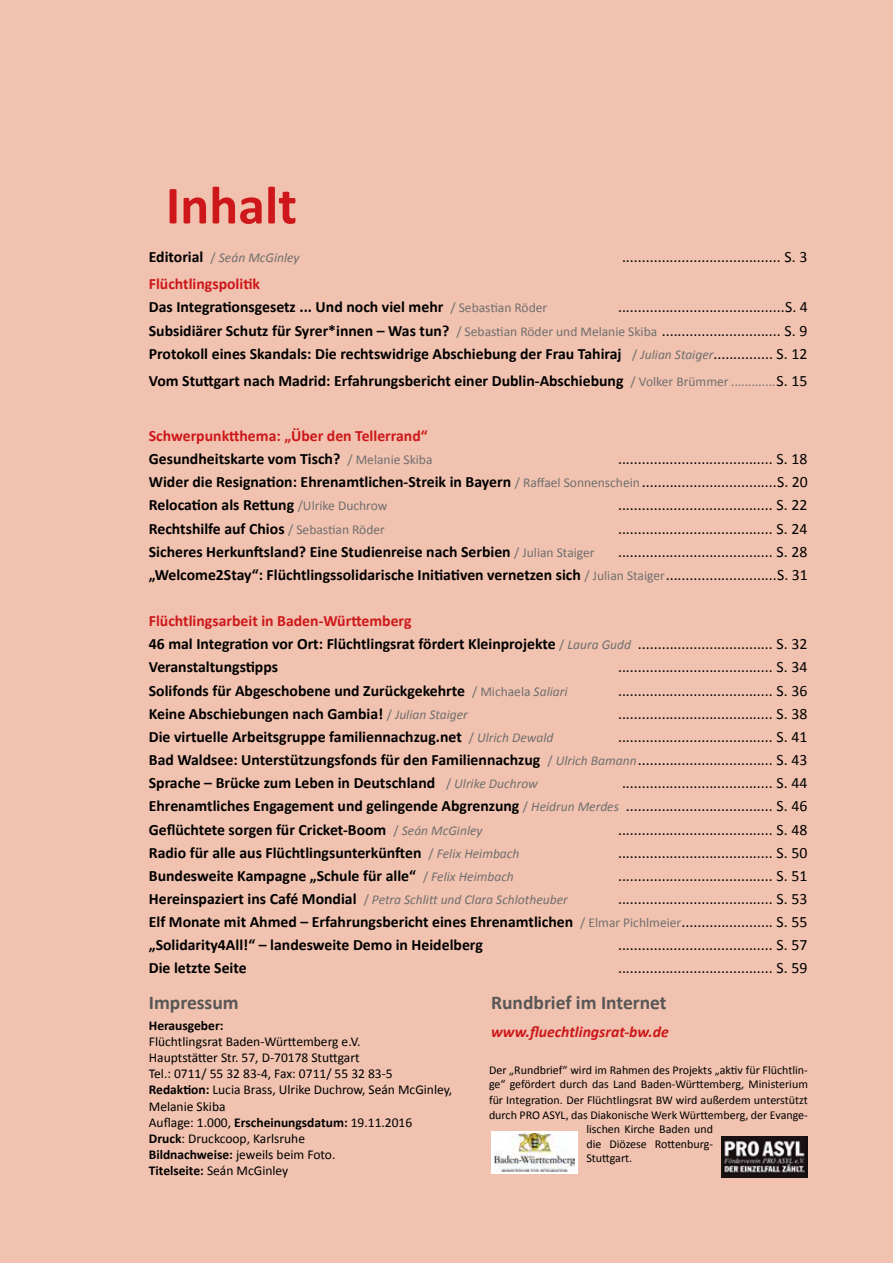
<style>
.page{position:relative;width:893px;height:1263px;background:#f1c2af}
.page>*{position:absolute;margin:0;border:0;box-sizing:border-box;transform-origin:0 0}
.t1{font:700 54px "Calibri";color:#cd171a}
.t2{font:700 19.5px "Calibri";color:#575756}
.t3{font:700 15.75px/23.1px "Calibri";color:#000}
.t4{font:15.75px/23.1px "Calibri";color:#000;text-align:justify}
.t5{font:700 15.75px/23.1px "Calibri";color:#cd171a}
.t6{font:italic 700 15.75px "Calibri";color:#cd171a}
.t7{font:13.5px/16.2px "Calibri";color:#000}
.t8{font:italic 13.5px "Calibri";color:#706f6f}
.t9{font:700 13.5px "Calibri";color:#000}
.t10{font:12px/14.4px "Calibri";color:#000}
.s1{font-weight:700;font-style:normal;font-size:15.75px;color:#000}
.s2{font-style:normal}
.s3{color:#cd171a}
.s4{font-weight:400;font-size:13.5px;color:#706f6f}
.s5{font-weight:400}
.s6{font-weight:400;font-style:italic;font-size:13.5px;color:#706f6f}
.s7{color:#000}
.s8{font-weight:700}
.s9{font-size:13.5px;color:#706f6f}
.s10{font-style:italic;font-size:13.5px;color:#706f6f}
</style>
<div class="page">
<img style="left:722px;top:1136px;width:86px;height:42px">
<svg style="left:491px;top:1131px;width:87px;height:42px"></svg>
<img style="left:495px;top:1133px;width:79px;height:38px">
<h1 class="t1" style="left:166px;top:171px;width:133px">Inhalt</h1>
<p class="t8" style="left:149px;top:248px;width:152px"><span class="s1">Editorial</span> <span class="s2">/</span> Seán McGinley</p>
<p class="t4" style="left:622px;top:245px;width:187px">........................................ S. 3</p>
<p class="t3" style="left:149px;top:272px;width:400px"><span class="s3">Flüchtlingspolitik<br></span>Das Integrationsgesetz ... Und noch viel mehr <span class="s4">/ Sebastian Röder</span></p>
<p class="t3" style="left:149px;top:296px;width:661px;text-align:justify;text-indent:636px"><span class="s5">S. 4<br></span>Subsidiärer Schutz für Syrer*innen – Was tun? <span class="s4">/ Sebastian Röder und Melanie Skiba</span> <span class="s5">.............................. S. 9<br></span>Protokoll eines Skandals: Die rechtswidrige Abschiebung der Frau Tahiraj <span class="s4">/</span> <span class="s6">Julian Staiger</span><span class="s5">............... S. 12</span></p>
<p class="t3" style="left:149px;top:369px;width:660px">Vom Stuttgart nach Madrid: Erfahrungsbericht einer Dublin-Abschiebung <span class="s4">/ Volker Brümmer</span> <span class="s6">.............</span><span class="s5">S. 15</span></p>
<p class="t5" style="left:149px;top:424px;width:285px">Schwerpunktthema: „Über den Tellerrand“<br><span class="s7">Gesundheitskarte vom Tisch?</span> <span class="s4">/ Melanie Skiba</span></p>
<p class="t3" style="left:149px;top:447px;width:660px;text-indent:469px"><span class="s5">....................................... S. 18<br></span>Wider die Resignation: Ehrenamtlichen-Streik in Bayern <span class="s4">/ Raffael Sonnenschein</span></p>
<p class="t4" style="left:777px;top:470px;width:32px">S. 20</p>
<p class="t3" style="left:149px;top:494px;width:240px">Relocation als Rettung <span class="s4">/Ulrike Duchrow</span></p>
<p class="t4" style="left:618px;top:494px;width:191px">....................................... S. 22</p>
<p class="t3" style="left:149px;top:517px;width:238px">Rechtshilfe auf Chios <span class="s4">/ Sebastian Röder</span></p>
<p class="t4" style="left:618px;top:517px;width:191px">....................................... S. 24</p>
<p class="t3" style="left:149px;top:540px;width:447px">Sicheres Herkunftsland? Eine Studienreise nach Serbien <span class="s4">/ Julian Staiger</span></p>
<p class="t3" style="left:149px;top:540px;width:660px;text-indent:469px"><span class="s5">....................................... S. 28 </span>„Welcome2Stay“: Flüchtlingssolidarische Initiativen vernetzen sich <span class="s4">/ Julian Staiger</span></p>
<p class="t4" style="left:777px;top:563px;width:32px">S. 31</p>
<p class="t3" style="left:149px;top:609px;width:660px"><span class="s3">Flüchtlingsarbeit in Baden-Württemberg<br></span>46 mal Integration vor Ort: Flüchtlingsrat fördert Kleinprojekte <span class="s4">/</span> <span class="s6">Laura Gudd</span> <span class="s5">.................................. S. 32<br></span>Veranstaltungstipps</p>
<p class="t4" style="left:618px;top:656px;width:191px">....................................... S. 34</p>
<p class="t3" style="left:149px;top:679px;width:420px">Solifonds für Abgeschobene und Zurückgekehrte <span class="s4">/ Michaela</span> <span class="s6">Saliari</span></p>
<p class="t4" style="left:618px;top:679px;width:191px">....................................... S. 36</p>
<p class="t3" style="left:149px;top:702px;width:321px">Keine Abschiebungen nach Gambia! <span class="s4">/</span> <span class="s6">Julian Staiger</span></p>
<p class="t4" style="left:618px;top:702px;width:191px">....................................... S. 38</p>
<p class="t3" style="left:149px;top:725px;width:406px">Die virtuelle Arbeitsgruppe familiennachzug.net <span class="s4">/</span> <span class="s6">Ulrich Dewald</span></p>
<p class="t3" style="left:149px;top:725px;width:660px;text-align:justify;text-indent:469px"><span class="s5">....................................... S. 41<br></span>Bad Waldsee: Unterstützungsfonds für den Familiennachzug <span class="s4">/</span> <span class="s6">Ulrich Bamann</span><span class="s5">.................................. S. 43<br></span>Sprache – Brücke zum Leben in Deutschland <span class="s4">/</span> <span class="s6">Ulrike Duchrow</span></p>
<p class="t4" style="left:149px;top:771px;width:660px;text-indent:473px">...................................... S. 44<br><span class="s8">Ehrenamtliches Engagement und gelingende Abgrenzung</span> <span class="s9">/</span> <span class="s10">Heidrun Merdes</span> ..................................... S. 46<br><span class="s8">Geflüchtete sorgen für Cricket-Boom</span> <span class="s9">/</span> <span class="s10">Seán McGinley</span></p>
<p class="t4" style="left:618px;top:818px;width:191px">....................................... S. 48</p>
<p class="t3" style="left:149px;top:841px;width:372px">Radio für alle aus Flüchtlingsunterkünften <span class="s4">/</span> <span class="s6">Felix Heimbach</span></p>
<p class="t4" style="left:618px;top:841px;width:191px">....................................... S. 50</p>
<p class="t3" style="left:149px;top:864px;width:367px">Bundesweite Kampagne „Schule für alle“ <span class="s4">/</span> <span class="s6">Felix Heimbach</span></p>
<p class="t4" style="left:618px;top:864px;width:191px">....................................... S. 51</p>
<p class="t8" style="left:149px;top:890px;width:420px"><span class="s1">Hereinspaziert ins Café Mondial</span> <span class="s2">/</span> Petra Schlitt und Clara Schlotheuber</p>
<p class="t3" style="left:149px;top:887px;width:660px;text-align:justify;text-indent:469px"><span class="s5">....................................... S. 53<br></span>Elf Monate mit Ahmed – Erfahrungsbericht eines Ehrenamtlichen <span class="s4">/ Elmar Pichlmeier</span><span class="s5">....................... S. 55 </span>„Solidarity4All!“ – landesweite Demo in Heidelberg</p>
<p class="t4" style="left:618px;top:933px;width:191px">....................................... S. 57</p>
<p class="t3" style="left:149px;top:957px;width:99px">Die letzte Seite</p>
<p class="t4" style="left:618px;top:957px;width:191px">....................................... S. 59</p>
<p class="t2" style="left:149px;top:990px;width:91px">Impressum</p>
<p class="t9" style="left:149px;top:1016px;width:76px">Herausgeber:</p>
<p class="t7" style="left:149px;top:1033px;width:305px">Flüchtlingsrat Baden-Württemberg e.V.<br>Hauptstätter Str. 57, D-70178 Stuttgart<br>Tel.: 0711/ 55 32 83-4, Fax: 0711/ 55 32 83-5<br><span class="s8">Redaktion:</span> Lucia Brass, Ulrike Duchrow, Seán McGinley, Melanie Skiba<br>Auflage: 1.000, <span class="s8">Erscheinungsdatum:</span> 19.11.2016<br><span class="s8">Druck</span>: Druckcoop, Karlsruhe<br><span class="s8">Bildnachweise:</span> jeweils beim Foto.<br><span class="s8">Titelseite:</span> Seán McGinley</p>
<p class="t2" style="left:491px;top:990px;width:177px">Rundbrief im Internet</p>
<p class="t6" style="left:491px;top:1021px;width:179px">www.fluechtlingsrat-bw.de</p>
<p class="t10" style="left:489px;top:1063px;width:320px">Der „Rundbrief“ wird im Rahmen des Projekts „aktiv für Flüchtlin&shy;ge“ gefördert durch das Land Baden-Württemberg, Ministerium</p>
<p class="t10" style="left:489px;top:1093px;width:320px">für Integration. Der Flüchtlingsrat BW wird außerdem unterstützt</p>
<p class="t10" style="left:489px;top:1108px;width:320px">durch PRO ASYL, das Diakonische Werk Württemberg, der Evange-</p>
<p class="t10" style="left:586px;top:1122px;width:128px">lischen Kirche Baden und</p>
<p class="t10" style="left:586px;top:1136px;width:128px">die Diözese Rottenburg-</p>
<p class="t10" style="left:586px;top:1151px;width:47px">Stuttgart.</p>
</div>
